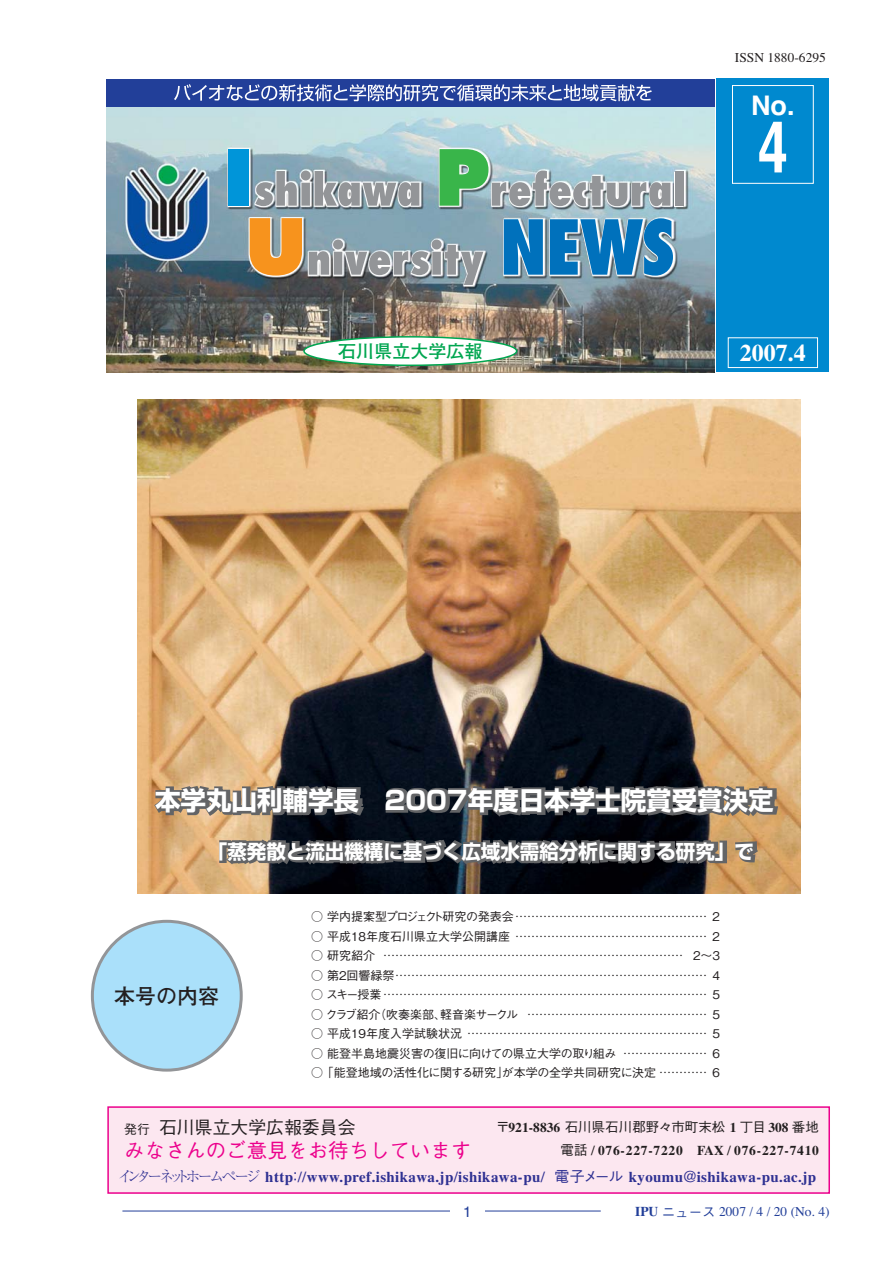
<style>
.page{position:relative;width:893px;height:1263px;background:#fff}
.page>*{position:absolute;margin:0;border:0;box-sizing:border-box;transform-origin:0 0}
.t1{font:700 72px "Helvetica";color:#fff;scale:.75 1}
.t2{font:700 27px "Helvetica";color:#fff}
.t3{font:25.5px "Shin Go Pr 5 Bold 90 pv RKSJ H";color:#fff}
.t4{font:700 24px "Times";color:#fff}
.t5{font:21px "Futo Go B101 Pr 5 Bold 90 pv RKSJ H";color:#231f20}
.t6{font:20.4px "Gothic BBB Pr 5 Medium 90 pv RKSJ H";color:#ec008c}
.t7{font:19.5px "Shin Go Pr 5 Bold 90 pv RKSJ H";color:#fff}
.t8{font:18px "Futo Go B101 Pr 5 Bold 90 pv RKSJ H";color:#00a650}
.t9{font:17.85px "Gothic BBB Pr 5 Medium 90 pv RKSJ H";color:#231f20}
.t10{font:700 15px "Times";letter-spacing:.025em;color:#2e3092}
.t11{font:15px "Helvetica";color:#223f99}
.t12{font:700 13.5px "Times";letter-spacing:.055em;color:#231f20}
.t13{font:13.5px "Gothic BBB Pr 5 Medium 90 pv RKSJ H";color:#231f20}
.t14{font:13.5px "Times";color:#223f99}
.t15{font:13.5px "Times";color:#231f20}
.t16{font:12px "Gothic BBB Pr 5 Medium 90 pv RKSJ H";color:#231f20}
.t17{font:12px "Gothic BBB Pr 5 Medium 90 pv RKSJ H";letter-spacing:-.03em;color:#231f20}
.t18{font:12px "Gothic BBB Pr 5 Medium 90 pv RKSJ H";letter-spacing:-.035em;color:#231f20}
.s1{font-size:14.25px}
.s2{font-size:12.75px}
.s3{font-family:"Times";font-weight:700}
.s4{font-family:"Gothic BBB Pr 5 Medium 90 pv RKSJ H";font-weight:400}
.s5{font-family:"Ryumin Pr 5 Light 90 pv RKSJ H";font-weight:400}
.s6{font-weight:700}
.s7{font-family:"Gothic BBB Pr 5 Medium 90 pv RKSJ H"}
</style>
<div class="page">
<hr style="left:122px;top:1211px;width:479px;height:1px;background:#223f99">
<div style="left:450px;top:1209px;width:35px;height:6px;background:#fff"></div>
<img style="left:137px;top:400px;width:663px;height:493px">
<div style="left:92px;top:921px;width:149px;height:149px;background:#aae0fa;border-radius:50%"></div>
<div style="left:91px;top:920px;width:152px;height:152px;border:3px solid #939598;border-radius:50%"></div>
<img style="left:106px;top:106px;width:608px;height:266px">
<div style="left:228px;top:150px;width:21px;height:56px;background:#0095d9"></div>
<div style="left:229px;top:149px;width:20px;height:57px;background:#0095d9"></div>
<svg style="left:255px;top:171px;width:164px;height:36px;background:#a0aaaf"></svg>
<svg style="left:439px;top:149px;width:231px;height:58px;background:#9cbeb4"></svg>
<div style="left:675px;top:171px;width:8px;height:35px;background:#939598"></div>
<svg style="left:249px;top:218px;width:53px;height:58px;background:#e1983f"></svg>
<svg style="left:308px;top:240px;width:175px;height:46px;background:#909a9f"></svg>
<svg style="left:503px;top:219px;width:40px;height:56px;background:#2281c0"></svg>
<svg style="left:549px;top:218px;width:124px;height:58px;background:#3b8bbf"></svg>
<div style="left:108px;top:1107px;width:721px;height:86px;background:#fce7f0"></div>
<div style="left:107px;top:1106px;width:723px;height:88px;border:2px solid #ec008c"></div>
<div style="left:106px;top:79px;width:608px;height:27px;background:#223f99"></div>
<div style="left:716px;top:79px;width:113px;height:293px;background:#0089cf"></div>
<svg style="left:174px;top:84px;width:478px;height:17px"></svg>
<div style="left:304px;top:337px;width:213px;height:28px;background:#fff;border-radius:50%"></div>
<div style="left:303px;top:336px;width:214px;height:30px;border:2px solid #00a650;border-radius:50%"></div>
<svg style="left:728px;top:85px;width:90px;height:283px"></svg>
<p class="t15" style="left:735px;top:52px;width:93px">ISSN 1880-6295</p>
<h2 class="t2" style="left:751px;top:96px;width:45px">No.</h2>
<h3 class="t8" style="left:338px;top:344px;width:145px">石川県立大学広報</h3>
<h1 class="t1" style="left:758px;top:121px;width:42px">4</h1>
<h3 class="t4" style="left:740px;top:345px;width:68px">2007.4</h3>
<h3 class="t3" style="left:155px;top:791px;width:620px">本学丸山利輔学長　2007年度日本学士院賞受賞決定</h3>
<h3 class="t7" style="left:175px;top:844px;width:580px"><span class="s1">　　　</span>「蒸発散と流出機構に基づく広域水需給分析に関する研究」で</h3>
<h3 class="t5" style="left:114px;top:988px;width:106px">本号の内容</h3>
<p class="t17" style="left:311px;top:912px;width:412px">○ 学内提案型プロジェクト研究の発表会………………………………………… ２</p>
<p class="t16" style="left:311px;top:932px;width:412px">○ 平成18年度石川県立大学公開講座 ………………………………………… ２</p>
<p class="t16" style="left:311px;top:951px;width:410px">○ 研究紹介 ………………………………………………………………… 2～3</p>
<p class="t16" style="left:311px;top:971px;width:410px">○ 第2回響緑祭…………………………………………………………………… 4</p>
<p class="t16" style="left:311px;top:990px;width:410px">○ スキー授業……………………………………………………………………… 5</p>
<p class="t18" style="left:311px;top:1010px;width:410px">○ クラブ紹介（吹奏楽部、軽音楽サークル ……………………………………… 5</p>
<p class="t16" style="left:311px;top:1029px;width:410px">○ 平成19年度入学試験状況 …………………………………………………… 5</p>
<p class="t17" style="left:311px;top:1049px;width:410px">○ 能登半島地震災害の復旧に向けての県立大学の取り組み ………………… 6</p>
<p class="t16" style="left:311px;top:1068px;width:412px">○ 「能登地域の活性化に関する研究」が本学の全学共同研究に決定 ………… ６</p>
<h3 class="t9" style="left:124px;top:1121px;width:233px"><span class="s2">発行</span> 石川県立大学広報委員会</h3>
<h3 class="t6" style="left:124px;top:1143px;width:348px">みなさんのご意見をお待ちしています</h3>
<p class="t13" style="left:496px;top:1122px;width:324px">〒<span class="s3">921-8836</span> 石川県石川郡野々市町末松 <span class="s3">1</span> 丁目 <span class="s3">308</span> 番地</p>
<p class="t12" style="left:561px;top:1145px;width:260px"><span class="s4">電話</span> / 076-227-7220 FAX / 076-227-7410</p>
<p class="t10" style="left:117px;top:1171px;width:700px"><span class="s5">インターネットホームページ</span> http<span class="s4">：</span>//www.pref.ishikawa.jp/ishikawa-pu/ <span class="s4">電子メール</span> kyoumu<span class="s4">＠</span>ishikawa-pu.ac.jp</p>
<p class="t11" style="left:463px;top:1206px;width:10px">1</p>
<p class="t14" style="left:635px;top:1207px;width:196px"><span class="s6">IPU</span> <span class="s7">ニュース</span> 2007 / 4 / 20 (No. 4)</p>
</div>
